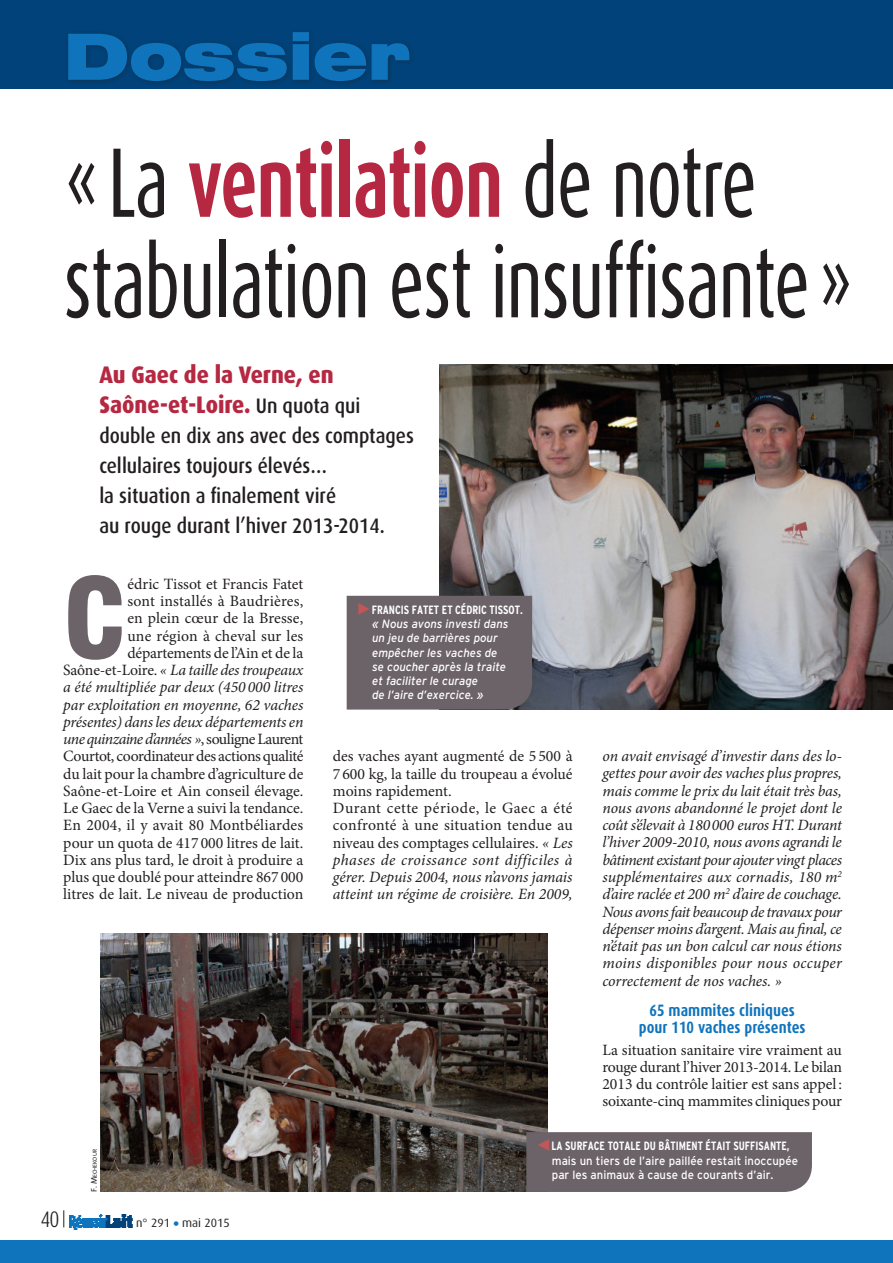
<style>
.page{position:relative;width:893px;height:1263px;background:#fff}
.page>*{position:absolute;margin:0;border:0;box-sizing:border-box;transform-origin:0 0}
.t1{font:900 condensed 107.55px "Swiss 721 BT";color:#6c6369}
.t2{font:99px/100.5px "Dax Condensed";letter-spacing:-.015em;color:#231f20;scale:.8 1}
.t3{font:900 expanded 78px "Swiss 721 BT";letter-spacing:-.01em;color:#1074bc}
.t4{font:800 24px/30px "Dax";color:#b62841;scale:.9 1}
.t5{font:300 22.5px "Dax Condensed";color:#231f20}
.t6{font:500 21px/30px "Dax";color:#231f20;scale:.9 1}
.t7{font:700 16.5px/17.2px "Dax Condensed";color:#1074bc;text-align:center}
.t8{font:15.75px/17.2px "Minion Pro";color:#231f20;text-align:right}
.t9{font:italic 15.75px/17.2px "Minion Pro";letter-spacing:.005em;color:#231f20;text-align:justify}
.t10{font:italic 12px/14.2px "Interstate";color:#fff;scale:.95 1}
.t11{font:12px/14.2px "Interstate";color:#fff;scale:.95 1}
.t12{font:700 condensed 12px "Interstate";color:#fff;scale:.95 1}
.t13{font:12px "Dax";color:#231f20}
.t14{font:5.7px "The Sans B5 Plain";color:#231f20}
.s1{font-weight:700;color:#b62841}
.s2{font-weight:500;font-size:21px;color:#231f20}
.s3{font-style:italic}
.s4{color:#c25659}
.s5{font-weight:700;font-style:normal;font-stretch:condensed}
.s6{font-size:8.25px}
.s7{font-weight:900;color:#1074bc}
</style>
<div class="page">
<svg style="left:64px;top:1210px;width:1px;height:17px"></svg>
<img style="left:69px;top:1215px;width:64px;height:15px">
<div style="left:0;top:1240px;width:893px;height:23px;background:#1074bc"></div>
<div style="left:0;top:0;width:893px;height:88px;background:#004279"></div>
<div style="left:65px;top:29px;width:350px;height:57px;background:#231f20;opacity:.4"></div>
<img style="left:439px;top:364px;width:454px;height:346px">
<div style="left:347px;top:596px;width:185px;height:114px;background:#6c6369"></div>
<img style="left:100px;top:934px;width:448px;height:258px">
<div style="left:526px;top:1132px;width:286px;height:60px;background:#6c6369"></div>
<h3 class="t3" style="left:63px;top:5px;width:426px">Dossier</h3>
<h2 class="t2" style="left:64px;top:134px;width:989px">« La <span class="s1">ventilation</span> de notre stabulation est insuffisante »</h2>
<h3 class="t4" style="left:99px;top:360px;width:292px">Au Gaec de la Verne, en<br>Saône-et-Loire. <span class="s2">Un quota qui</span></h3>
<h3 class="t6" style="left:99px;top:421px;width:351px">double en dix ans avec des comptages cellulaires toujours élevés…<br>la situation a finalement viré<br>au rouge durant l’hiver 2013-2014.</h3>
<h1 class="t1" style="left:63px;top:554px;width:66px">C</h1>
<p class="t8" style="left:63px;top:575px;width:242px">édric Tissot et Francis Fatet<br>sont installés à Baudrières,<br>en plein cœur de la Bresse,<br>une région à cheval sur les départements de l’Ain et de la Saône-et-Loire. <span class="s3">« La taille des troupeaux a été multipliée par deux (450 000 litres par exploitation en moyenne, 62 vaches présentes) dans les deux départements en une quinzaine d’années »</span>, souligne Laurent Courtot, coordinateur des actions qualité du lait pour la chambre d’agriculture de Saône-et-Loire et Ain conseil élevage.<br>Le Gaec de la Verne a suivi la tendance.<br>En 2004, il y avait 80 Montbéliardes pour un quota de 417 000 litres de lait.<br>Dix ans plus tard, le droit à produire a plus que doublé pour atteindre 867 000 litres de lait. Le niveau de production</p>
<p class="t10" style="left:372px;top:602px;width:160px;text-indent:-16px"><span class="s4">✓</span><span class="s5">FRANCIS FATET ET CÉDRIC TISSOT. </span>« Nous avons investi dans un jeu de barrières pour empêcher les vaches de<br>se coucher après la traite<br>et faciliter le curage<br>de l’aire d’exercice. »</p>
<p class="t8" style="left:333px;top:748px;width:241px;text-align:left">des vaches ayant augmenté de 5 500 à 7 600 kg, la taille du troupeau a évolué moins rapidement.<br>Durant cette période, le Gaec a été confronté à une situation tendue au niveau des comptages cellulaires. <span class="s3">« Les phases de croissance sont difficiles à gérer. Depuis 2004, nous n’avons jamais atteint un régime de croisière. En 2009,</span></p>
<p class="t9" style="left:602px;top:747px;width:241px">on avait envisagé d’investir dans des lo&shy;gettes pour avoir des vaches plus propres, mais comme le prix du lait était très bas, nous avons abandonné le projet dont le coût s’élevait à 180000 euros HT. Durant l’hiver 2009-2010, nous avons agrandi le bâtiment existant pour ajouter vingt places supplémentaires aux cornadis, 180 m<sup>2 </sup>d’aire raclée et 200 m<sup>2</sup> d’aire de couchage.<br>Nous avons fait beaucoup de travaux pour dépenser moins d’argent. Mais au final, ce n’était pas un bon calcul car nous étions moins disponibles pour nous occuper correctement de nos vaches. »</p>
<p class="t7" style="left:639px;top:1001px;width:168px">65 mammites cliniques pour 110 vaches présentes</p>
<p class="t8" style="left:602px;top:1041px;width:241px;text-align:justify">La situation sanitaire vire vraiment au rouge durant l’hiver 2013-2014. Le bilan 2013 du contrôle laitier est sans appel: soixante-cinq mammites cliniques pour</p>
<p class="t14" style="left:92px;top:1192px;width:44px;rotate:-90deg"><span class="s6">F. M</span>echekour</p>
<h3 class="t5" style="left:41px;top:1207px;width:20px">40</h3>
<p class="t13" style="left:136px;top:1216px;width:95px">n° 291 <span class="s7">•</span> mai 2015</p>
<p class="t12" style="left:551px;top:1139px;width:252px">LA SURFACE TOTALE DU BÂTIMENT ÉTAIT SUFFISANTE,</p>
<p class="t11" style="left:552px;top:1153px;width:261px">mais un tiers de l’aire paillée restait inoccupée par les animaux à cause de courants d’air.</p>
</div>
